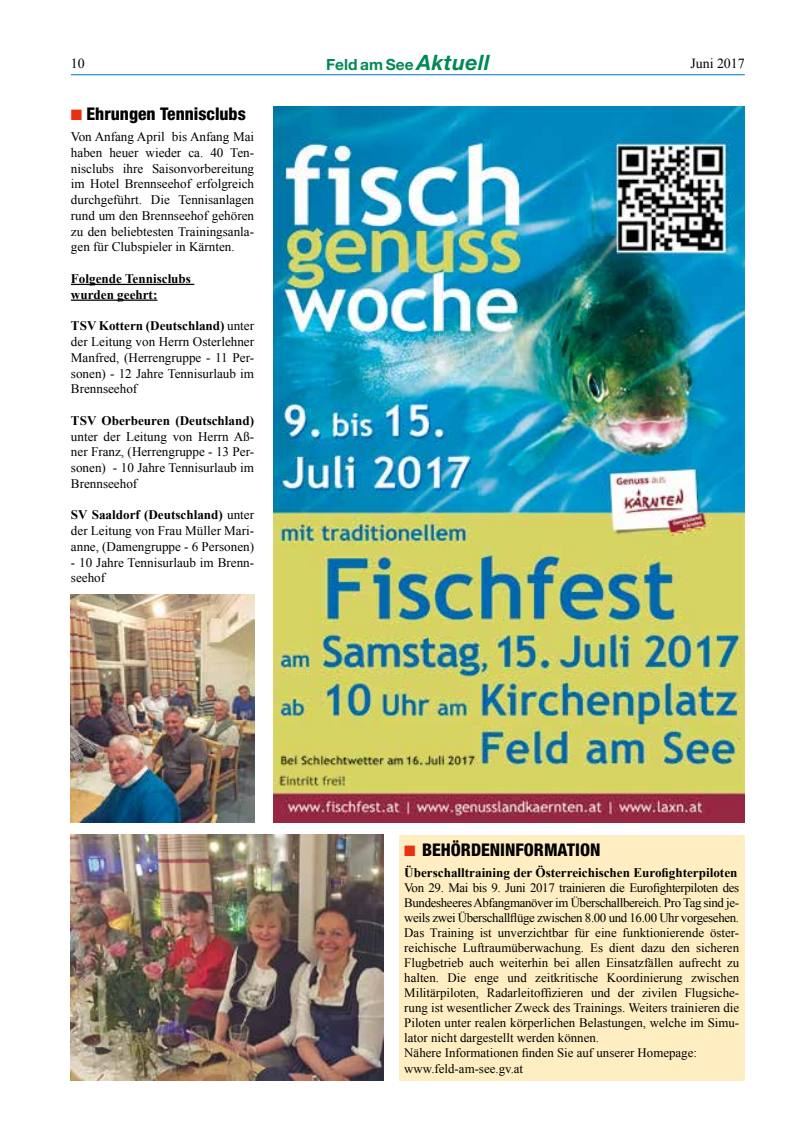
<style>
.page{position:relative;width:798px;height:1134px;background:#fff}
.page>*{position:absolute;margin:0;border:0;box-sizing:border-box;transform-origin:0 0}
.t1{font:800 condensed 17.5px "Helvetica Neue";color:#000}
.t2{font:700 15.38px "Helvetica Neue";color:#008954}
.t3{font:13.88px "Times New Roman";color:#000}
.t4{font:13.12px/15.8px "Times New Roman";color:#000;text-align:justify}
.t5{font:700 13.12px/15.8px "Times New Roman";color:#000}
.t6{font:12.88px/15px "Times New Roman";color:#000}
.s1{font-style:italic;font-size:21.25px}
.s2{color:#e63213}
.s3{font-weight:700}
</style>
<div class="page">
<div style="left:399px;top:835px;width:345px;height:246px;background:#ffeec2"></div>
<hr style="left:71px;top:74px;width:673px;height:1px;background:#0076be">
<hr style="left:71px;top:284px;width:123px;height:1px;background:#000">
<hr style="left:71px;top:300px;width:86px;height:1px;background:#000">
<img style="left:71px;top:835px;width:312px;height:246px">
<img style="left:71px;top:594px;width:183px;height:229px">
<img style="left:273px;top:106px;width:471px;height:717px">
<p class="t3" style="left:71px;top:54px;width:15px">10</p>
<p class="t2" style="left:326px;top:55px;width:165px">Feld am See <span class="s1">Aktuell</span></p>
<p class="t3" style="left:690px;top:54px;width:56px">Juni 2017</p>
<h1 class="t1" style="left:71px;top:103px;width:176px"><span class="s2">■</span> Ehrungen Tennisclubs</h1>
<p class="t4" style="left:71px;top:129px;width:185px">Von Anfang April bis Anfang Mai haben heuer wieder ca. 40 Ten&shy;nisclubs ihre Saisonvorbereitung im Hotel Brennseehof erfolgreich durchgeführt. Die Tennisanlagen rund um den Brennseehof gehören zu den beliebtesten Trainingsanla&shy;gen für Clubspieler in Kärnten.</p>
<p class="t5" style="left:71px;top:270px;width:121px">Folgende Tennisclubs wurden geehrt:</p>
<p class="t4" style="left:71px;top:318px;width:185px"><span class="s3">TSV Kottern (Deutschland)</span> unter der Leitung von Herrn Osterlehner Manfred, (Herrengruppe - 11 Per&shy;sonen) - 12 Jahre Tennisurlaub im Brennseehof</p>
<p class="t5" style="left:71px;top:412px;width:185px">TSV Oberbeuren (Deutschland)</p>
<p class="t4" style="left:71px;top:428px;width:185px">unter der Leitung von Herrn Aß&shy;ner Franz, (Herrengruppe - 13 Per&shy;sonen) - 10 Jahre Tennisurlaub im Brennseehof</p>
<p class="t4" style="left:71px;top:507px;width:185px"><span class="s3">SV Saaldorf (Deutschland)</span> unter der Leitung von Frau Müller Mari&shy;anne, (Damengruppe - 6 Personen)</p>
<p class="t4" style="left:71px;top:554px;width:185px">- 10 Jahre Tennisurlaub im Brenn&shy;seehof</p>
<h1 class="t1" style="left:404px;top:839px;width:197px"><span class="s2">■</span> BEHÖRDENINFORMATION</h1>
<p class="t5" style="left:404px;top:864px;width:334px">Überschalltraining der Österreichischen Eurofighterpiloten</p>
<p class="t6" style="left:404px;top:880px;width:336px">Von 29. Mai bis 9. Juni 2017 trainieren die Eurofighterpiloten des Bundesheeres Abfangmanöver im Überschallbereich. Pro Tag sind je&shy;weils zwei Überschallflüge zwischen 8.00 und 16.00 Uhr vorgesehen.<br>Das Training ist unverzichtbar für eine funktionierende öster&shy;reichische Luftraumüberwachung. Es dient dazu den sicheren Flugbetrieb auch weiterhin bei allen Einsatzfällen aufrecht zu halten. Die enge und zeitkritische Koordinierung zwischen Militärpiloten, Radarleitoffizieren und der zivilen Flugsiche&shy;rung ist wesentlicher Zweck des Trainings. Weiters trainieren die Piloten unter realen körperlichen Belastungen, welche im Simu&shy;lator nicht dargestellt werden können.<br>Nähere Informationen finden Sie auf unserer Homepage: www.feld-am-see.gv.at</p>
</div>
